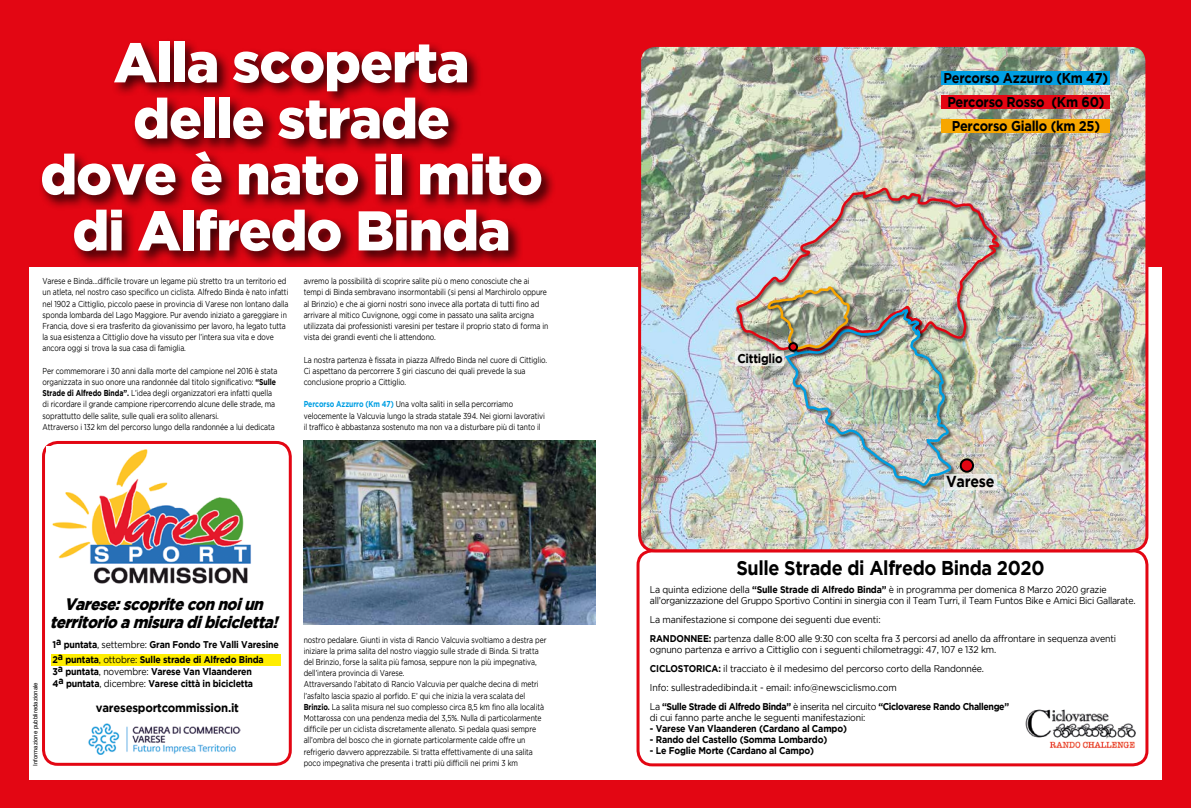
<style>
.page{position:relative;width:1191px;height:808px;background:#fff}
.page>*{position:absolute;margin:0;border:0;box-sizing:border-box;transform-origin:0 0}
.t1{font:900 55.9px/56px "Gotham";letter-spacing:-.02em;color:#fff;text-align:center}
.t2{font:700 20px "Gotham";letter-spacing:-.02em;color:#000;scale:.9 1}
.t3{font:italic 900 16.6px/18.4px "Gotham";color:#000;text-align:center;scale:.9 1}
.t4{font:700 15.9px "Gotham";letter-spacing:-.02em;color:#000;scale:.9 1}
.t5{font:700 14.2px/24px "Gotham";letter-spacing:-.02em;color:#000;text-align:center;scale:.9 1}
.t6{font:700 12.7px "Gotham";letter-spacing:-.02em;color:#000;scale:.9 1}
.t7{font:700 12px "Gotham";letter-spacing:-.02em;color:#000;scale:.95 1}
.t8{font:9.8px/19px "Gotham";letter-spacing:-.02em;color:#000;scale:.9 1}
.t9{font:700 9.8px/14.7px "Gotham";letter-spacing:-.02em;color:#000;scale:.9 1}
.t10{font:8.6px/11.2px "Gotham";letter-spacing:-.01em;color:#000;scale:.8 1}
.t11{font:6px "Helvetica";color:#000}
.s1{font-weight:700}
.s2{font-weight:700;color:#009fe3}
.s3{font-weight:400}
</style>
<div class="page">
<div style="left:1162px;top:0;width:29px;height:794px;background:#e30613"></div>
<div style="left:0;top:0;width:28px;height:808px;background:#e30613"></div>
<div style="left:0;top:0;width:1191px;height:266px;background:#e30613"></div>
<div style="left:0;top:781px;width:1191px;height:27px;background:#e30613"></div>
<div style="left:39px;top:38px;width:517px;height:228px;background:#000;opacity:.75"></div>
<div style="left:42px;top:441px;width:250px;height:325px;border:3px solid #e30613;border-radius:14px"></div>
<img style="left:46px;top:446px;width:205px;height:138px">
<img style="left:88px;top:724px;width:153px;height:31px">
<img style="left:304px;top:441px;width:291px;height:183px">
<div style="left:51px;top:654px;width:230px;height:12px;background:#ffed00"></div>
<div style="left:636px;top:549px;width:512px;height:217px;border:3px solid #e30613;border-radius:14px"></div>
<img style="left:1025px;top:709px;width:111px;height:40px">
<img style="left:641px;top:48px;width:506px;height:503px">
<div style="left:638px;top:44px;width:510px;height:508px;border:3px solid #e30613;border-radius:16px"></div>
<svg style="left:960px;top:459px;width:13px;height:13px"></svg>
<div style="left:959px;top:458px;width:15px;height:15px;border:2px solid #000;border-radius:50%"></div>
<img style="left:734px;top:103px;width:266px;height:324px">
<div style="left:784px;top:308px;width:172px;height:183px;background:#000;opacity:.75"></div>
<img style="left:767px;top:282px;width:186px;height:205px">
<div style="left:789px;top:343px;width:8px;height:8px;background:#e30613;border-radius:50%"></div>
<div style="left:788px;top:342px;width:10px;height:10px;border:2px solid #000;border-radius:50%"></div>
<svg style="left:735px;top:352px;width:49px;height:14px"></svg>
<svg style="left:944px;top:474px;width:52px;height:16px"></svg>
<div style="left:941px;top:71px;width:168px;height:13px;background:#009fe3"></div>
<div style="left:941px;top:95px;width:168px;height:13px;background:#e30613"></div>
<div style="left:941px;top:119px;width:168px;height:13px;background:#f7a600"></div>
<h1 class="t1" style="left:40px;top:33px;width:504px">Alla scoperta<br>delle strade<br>dove è nato il mito di Alfredo Binda</h1>
<p class="t10" style="left:43px;top:275px;width:309px">Varese e Binda...difficile trovare un legame più stretto tra un territorio ed un atleta, nel nostro caso specifico un ciclista. Alfredo Binda è nato infatti nel 1902 a Cittiglio, piccolo paese in provincia di Varese non lontano dalla sponda lombarda del Lago Maggiore. Pur avendo iniziato a gareggiare in Francia, dove si era trasferito da giovanissimo per lavoro, ha legato tutta la sua esistenza a Cittiglio dove ha vissuto per l’intera sua vita e dove ancora oggi si trova la sua casa di famiglia.</p>
<p class="t10" style="left:43px;top:365px;width:295px">Per commemorare i 30 anni dalla morte del campione nel 2016 è stata organizzata in suo onore una randonnée dal titolo significativo: <span class="s1">“Sulle Strade di Alfredo Binda”.</span> L’idea degli organizzatori era infatti quella di ricordare il grande campione ripercorrendo alcune delle strade, ma soprattutto delle salite, sulle quali era solito allenarsi.<br>Attraverso i 132 km del percorso lungo della randonnée a lui dedicata</p>
<p class="t10" style="left:304px;top:275px;width:307px">avremo la possibilità di scoprire salite più o meno conosciute che ai tempi di Binda sembravano insormontabili (si pensi al Marchirolo oppure al Brinzio) e che ai giorni nostri sono invece alla portata di tutti fino ad arrivare al mitico Cuvignone, oggi come in passato una salita arcigna utilizzata dai professionisti varesini per testare il proprio stato di forma in vista dei grandi eventi che li attendono.</p>
<p class="t10" style="left:304px;top:354px;width:306px">La nostra partenza è fissata in piazza Alfredo Binda nel cuore di Cittiglio.<br>Ci aspettano da percorrere 3 giri ciascuno dei quali prevede la sua conclusione proprio a Cittiglio.</p>
<p class="t10" style="left:304px;top:398px;width:303px"><span class="s2">Percorso Azzurro (Km 47)</span> Una volta saliti in sella percorriamo velocemente la Valcuvia lungo la strada statale 394. Nei giorni lavorativi il traffico è abbastanza sostenuto ma non va a disturbare più di tanto il</p>
<p class="t11" style="left:31px;top:766px;width:85px;rotate:-90deg">Informazione pubbliredazionale</p>
<h3 class="t3" style="left:50px;top:595px;width:260px">Varese:scopriteconnoiun territorioamisuradibicicletta!</h3>
<p class="t9" style="left:53px;top:637px;width:253px">1a puntata<span class="s3">, settembre:</span> Gran Fondo Tre Valli Varesine<br>2a puntata<span class="s3">, ottobre:</span> Sulle strade di Alfredo Binda</p>
<p class="t9" style="left:53px;top:665px;width:224px;line-height:12px">3a puntata<span class="s3">, novembre:</span> Varese Van Vlaanderen<br>4a puntata<span class="s3">, dicembre:</span> Varese città in bicicletta</p>
<h3 class="t7" style="left:96px;top:700px;width:152px">varesesportcommission.it</h3>
<p class="t10" style="left:304px;top:634px;width:305px">nostro pedalare. Giunti in vista di Rancio Valcuvia svoltiamo a destra per iniziare la prima salita del nostro viaggio sulle strade di Binda. Si tratta del Brinzio, forse la salita più famosa, seppure non la più impegnativa, dell’intera provincia di Varese.<br>Attraversando l’abitato di Rancio Valcuvia per qualche decina di metri l’asfalto lascia spazio al porfido. E’ qui che inizia la vera scalata del <span class="s1">Brinzio.</span> La salita misura nel suo complesso circa 8,5 km fino alla località Mottarossa con una pendenza media del 3,5%. Nulla di particolarmente difficile per un ciclista discretamente allenato. Si pedala quasi sempre all’ombra del bosco che in giornate particolarmente calde offre un refrigerio davvero apprezzabile. Si tratta effettivamente di una salita poco impegnativa che presenta i tratti più difficili nei primi 3 km</p>
<h3 class="t6" style="left:737px;top:351px;width:52px">Cittiglio</h3>
<h3 class="t5" style="left:943px;top:65px;width:184px">Percorso Azzurro (Km 47)<br>Percorso Rosso (Km 60)<br>Percorso Giallo (km 25)</h3>
<h3 class="t4" style="left:946px;top:473px;width:55px">Varese</h3>
<h2 class="t2" style="left:736px;top:556px;width:344px">Sulle Strade di Alfredo Binda 2020</h2>
<p class="t8" style="left:650px;top:584px;width:541px;line-height:11px">La quinta edizione della <span class="s1">“Sulle Strade di Alfredo Binda”</span> è in programma per domenica 8 Marzo 2020 grazie all’organizzazione del Gruppo Sportivo Contini in sinergia con il Team Turri, il Team Funtos Bike e Amici Bici Gallarate.</p>
<p class="t8" style="left:650px;top:610px;width:519px">La manifestazione si compone dei seguenti due eventi:<br><span class="s1">RANDONNEE:</span> partenza dalle 8:00 alle 9:30 con scelta fra 3 percorsi ad anello da affrontare in sequenza aventi</p>
<p class="t8" style="left:650px;top:640px;width:400px">ognuno partenza e arrivo a Cittiglio con i seguenti chilometraggi: 47, 107 e 132 km.<br><span class="s1">CICLOSTORICA:</span> il tracciato è il medesimo del percorso corto della Randonnée.<br>Info: sullestradedibinda.it - email: info@newsciclismo.com<br>La <span class="s1">“Sulle Strade di Alfredo Binda”</span> è inserita nel circuito <span class="s1">“Ciclovarese Rando Challenge”</span></p>
<p class="t8" style="left:650px;top:708px;width:241px">di cui fanno parte anche le seguenti manifestazioni:</p>
<p class="t9" style="left:650px;top:721px;width:220px">- Varese Van Vlaanderen (Cardano al Campo)</p>
<p class="t9" style="left:650px;top:732px;width:199px">- Rando del Castello (Somma Lombardo)</p>
<p class="t9" style="left:650px;top:743px;width:184px">- Le Foglie Morte (Cardano al Campo)</p>
</div>
